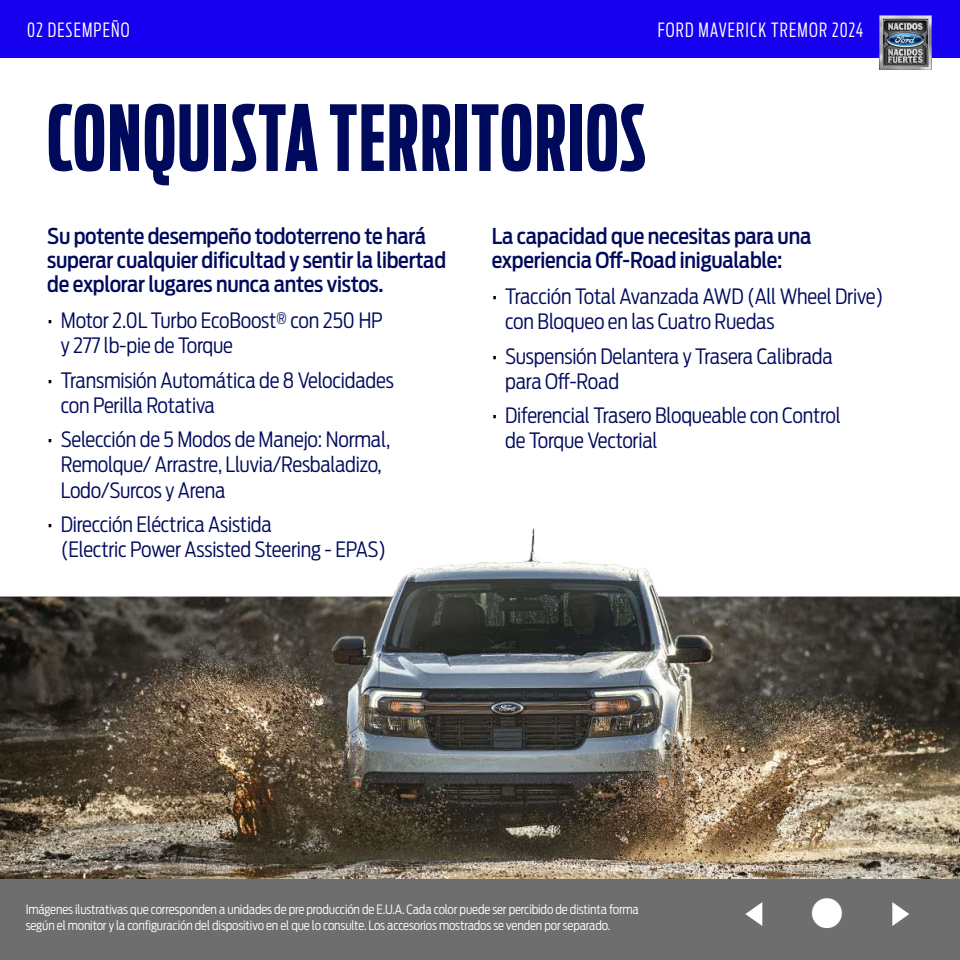
<style>
.page{position:relative;width:960px;height:960px;background:#fff}
.page>*{position:absolute;margin:0;border:0;box-sizing:border-box;transform-origin:0 0}
.t1{font:700 90px "Ford Antenna Comp";letter-spacing:.02em;color:#000a5c}
.t2{font:38.25px "Webdings";color:#fff;scale:1.42 1}
.t3{font:500 21.75px/24px "Ford Antenna Cond";letter-spacing:-.01em;color:#000a5c}
.t4{font:300 21px/25.2px "Ford Antenna Cond";letter-spacing:-.01em;color:#000a5c}
.t5{font:300 19.5px "Ford Antenna Extra Cond";letter-spacing:.06em;color:#fff}
.t6{font:300 12.75px/15.3px "Ford Antenna Cond";letter-spacing:-.01em;color:#fff}
.s1{color:#000}
</style>
<div class="page">
<img style="left:0;top:58px;width:960px;height:822px">
<div style="left:0;top:880px;width:960px;height:80px;background:#6e6e6e"></div>
<div style="left:0;top:0;width:960px;height:58px;background:#1700f0"></div>
<img style="left:880px;top:15px;width:52px;height:55px">
<p class="t5" style="left:27px;top:14px;width:104px">02 DESEMPEÑO</p>
<p class="t5" style="left:658px;top:14px;width:207px">FORD MAVERICK TREMOR 2024</p>
<h1 class="t1" style="left:47px;top:61px;width:601px">CONQUISTA TERRITORIOS</h1>
<p class="t3" style="left:47px;top:221px;width:400px">Su potente desempeño todoterreno te hará superar cualquier dificultad y sentir la libertad de explorar lugares nunca antes vistos.</p>
<p class="t4" style="left:61px;top:305px;width:323px;text-indent:-14px"><span class="s1">•</span> Motor 2.0L Turbo EcoBoost® con 250 HP y 277 lb-pie de Torque</p>
<p class="t4" style="left:61px;top:365px;width:335px;text-indent:-14px"><span class="s1">•</span> Transmisión Automática de 8 Velocidades con Perilla Rotativa</p>
<p class="t4" style="left:61px;top:424px;width:331px;text-indent:-14px"><span class="s1">•</span> Selección de 5 Modos de Manejo: Normal,<br>Remolque/ Arrastre, Lluvia/Resbaladizo,<br>Lodo/Surcos y Arena</p>
<p class="t4" style="left:61px;top:509px;width:327px;text-indent:-14px"><span class="s1">•</span> Dirección Eléctrica Asistida<br>(Electric Power Assisted Steering - EPAS)</p>
<p class="t3" style="left:492px;top:221px;width:321px">La capacidad que necesitas para una experiencia Off-Road inigualable:</p>
<p class="t4" style="left:505px;top:281px;width:380px;text-indent:-14px"><span class="s1">•</span> Tracción Total Avanzada AWD (All Wheel Drive) con Bloqueo en las Cuatro Ruedas</p>
<p class="t4" style="left:505px;top:341px;width:329px;text-indent:-14px"><span class="s1">•</span> Suspensión Delantera y Trasera Calibrada para Off-Road</p>
<p class="t4" style="left:505px;top:400px;width:337px;text-indent:-14px"><span class="s1">•</span> Diferencial Trasero Bloqueable con Control de Torque Vectorial</p>
<p class="t6" style="left:26px;top:901px;width:615px">Imágenes ilustrativas que corresponden a unidades de pre producción de E.U.A. Cada color puede ser percibido de distinta forma según el monitor y la configuración del dispositivo en el que lo consulte. Los accesorios mostrados se venden por separado.</p>
<h2 class="t2" style="left:732px;top:895px;width:138px">✓■ ✔</h2>
</div>
